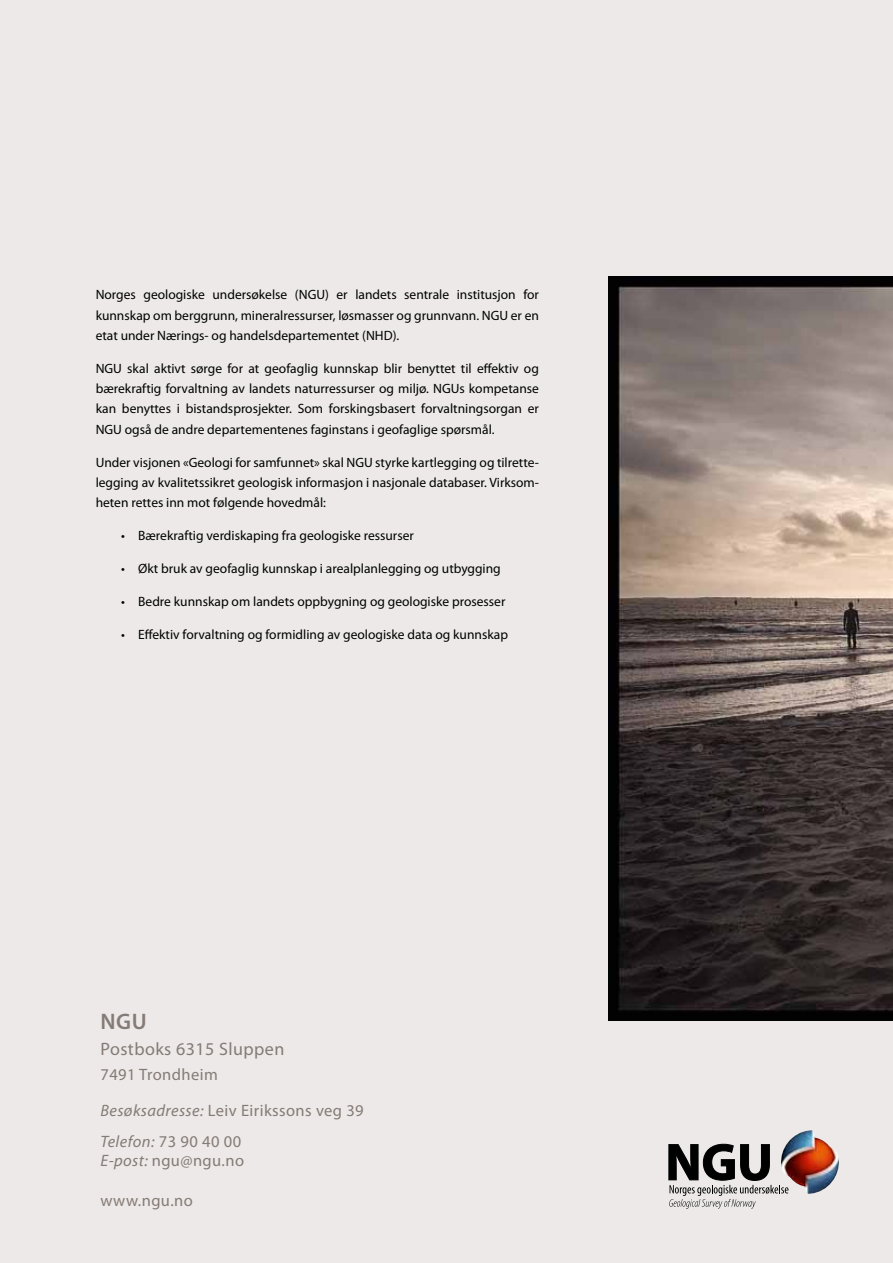
<style>
.page{position:relative;width:893px;height:1263px;background:#ece9e8}
.page>*{position:absolute;margin:0;border:0;box-sizing:border-box;transform-origin:0 0}
.t1{font:600 22.5px "Myriad Pro";color:#857b76}
.t2{font:18px "Myriad Pro";letter-spacing:.025em;color:#857b76}
.t3{font:16.5px/36px "Myriad Pro";letter-spacing:.025em;color:#857b76}
.t4{font:13.5px/20.2px "Myriad Pro";color:#000;text-align:justify}
.s1{font-style:italic}
</style>
<div class="page">
<img style="left:609px;top:276px;width:284px;height:744px">
<img style="left:787px;top:1130px;width:52px;height:64px">
<svg style="left:669px;top:1143px;width:119px;height:66px"></svg>
<p class="t4" style="left:96px;top:284px;width:445px">Norges geologiske undersøkelse (NGU) er landets sentrale institusjon for kunnskap om berggrunn, mineralressurser, løsmasser og grunnvann. NGU er en etat under Nærings- og handelsdepartementet (NHD).</p>
<p class="t4" style="left:96px;top:358px;width:445px">NGU skal aktivt sørge for at geofaglig kunnskap blir benyttet til effektiv og bærekraftig forvaltning av landets naturressurser og miljø. NGUs kompetanse kan benyttes i bistandsprosjekter. Som forskingsbasert forvaltningsorgan er NGU også de andre departementenes faginstans i geofaglige spørsmål.</p>
<p class="t4" style="left:96px;top:452px;width:445px">Under visjonen «Geologi for samfunnet» skal NGU styrke kartlegging og tilrette&shy;legging av kvalitetssikret geologisk informasjon i nasjonale databaser. Virksom&shy;heten rettes inn mot følgende hovedmål:</p>
<p class="t4" style="left:121px;top:525px;width:294px">• Bærekraftig verdiskaping fra geologiske ressurser</p>
<p class="t4" style="left:121px;top:558px;width:381px">• Økt bruk av geofaglig kunnskap i arealplanlegging og utbygging</p>
<p class="t4" style="left:121px;top:591px;width:386px">• Bedre kunnskap om landets oppbygning og geologiske prosesser</p>
<p class="t4" style="left:121px;top:624px;width:388px">• Effektiv forvaltning og formidling av geologiske data og kunnskap</p>
<h1 class="t1" style="left:100px;top:1007px;width:48px">NGU</h1>
<h2 class="t2" style="left:100px;top:1037px;width:185px">Postboks 6315 Sluppen</h2>
<p class="t3" style="left:100px;top:1056px;width:265px">7491 Trondheim<br><span class="s1">Besøksadresse:</span> Leiv Eirikssons veg 39</p>
<p class="t3" style="left:100px;top:1131px;width:145px;line-height:19.8px"><span class="s1">Telefon:</span> 73 90 40 00<br><span class="s1">E-post:</span> ngu@ngu.no</p>
<p class="t3" style="left:100px;top:1182px;width:94px">www.ngu.no</p>
</div>
